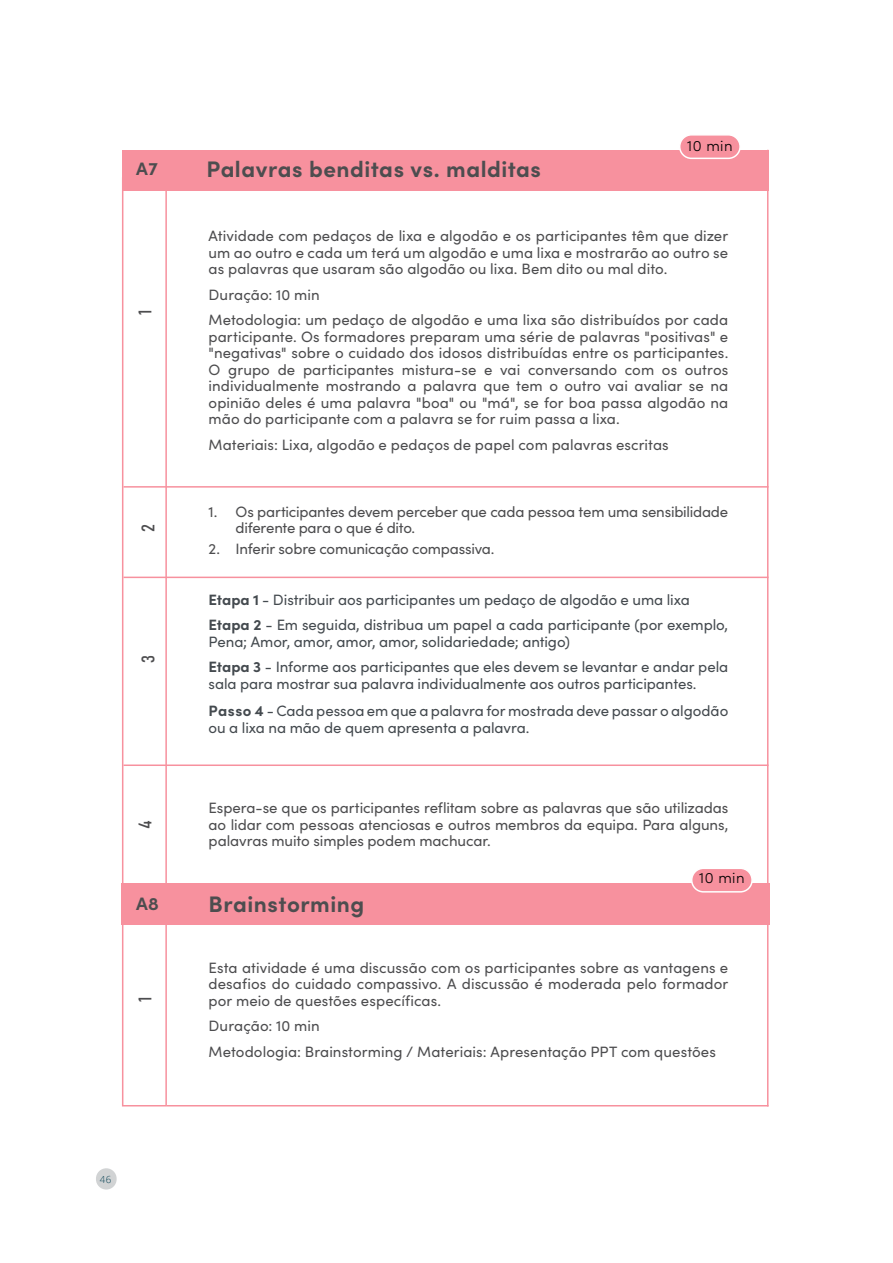
<style>
.page{position:relative;width:893px;height:1263px;background:#fff}
.page>*{position:absolute;margin:0;border:0;box-sizing:border-box;transform-origin:0 0}
.t1{font:700 22.5px "Sofia Pro";letter-spacing:.02em;color:#4d4d4f}
.t2{font:18px "Bahnschrift";color:#4d4d4f}
.t3{font:700 18px "Sofia Pro";color:#4d4d4f}
.t4{font:15px/16.5px "Sofia Pro";letter-spacing:.005em;color:#4d4d4f;text-align:justify}
.t5{font:15px/25.5px "Sofia Pro";letter-spacing:-.005em;color:#444a4f}
.t6{font:15px/16.5px "Sofia Pro";letter-spacing:-.015em;color:#4d4d4f}
.t7{font:300 15px "Sofia Pro";letter-spacing:.03em;color:#000}
.t8{font:300 9.75px "Open Sans";color:#033e51}
.s1{font-weight:700}
</style>
<div class="page">
<div style="left:122px;top:150px;width:646px;height:40px;background:#f7919e"></div>
<div style="left:122px;top:177px;width:45px;height:712px;border:2px solid #f7919e"></div>
<hr style="left:767px;top:150px;width:1px;height:956px;background:#f7919e">
<div style="left:122px;top:883px;width:648px;height:42px;background:#f7919e"></div>
<div style="left:122px;top:889px;width:45px;height:217px;border:2px solid #f7919e"></div>
<div style="left:680px;top:135px;width:60px;height:23px;background:#f7919e;border-radius:12px"></div>
<div style="left:679px;top:134px;width:62px;height:25px;border:2px solid #fff;border-radius:12px"></div>
<div style="left:692px;top:868px;width:60px;height:24px;background:#f7919e;border-radius:12px"></div>
<div style="left:691px;top:867px;width:62px;height:25px;border:2px solid #fff;border-radius:12px"></div>
<hr style="left:124px;top:486px;width:644px;height:2px;background:#f7919e">
<hr style="left:167px;top:1105px;width:601px;height:1px;background:#f7919e">
<hr style="left:124px;top:577px;width:644px;height:1px;background:#f7919e">
<hr style="left:124px;top:764px;width:644px;height:2px;background:#f7919e">
<div style="left:96px;top:1168px;width:21px;height:21px;background:#d1d3d4;border-radius:10px"></div>
<p class="t3" style="left:136px;top:155px;width:23px">A7</p>
<p class="t2" style="left:132px;top:315px;width:7px;rotate:-90deg">1</p>
<p class="t2" style="left:135px;top:532px;width:9px;rotate:-90deg">2</p>
<p class="t2" style="left:135px;top:663px;width:9px;rotate:-90deg">3</p>
<p class="t2" style="left:132px;top:829px;width:10px;rotate:-90deg">4</p>
<p class="t3" style="left:136px;top:890px;width:24px">A8</p>
<p class="t2" style="left:132px;top:1002px;width:7px;rotate:-90deg">1</p>
<p class="t8" style="left:100px;top:1172px;width:13px">46</p>
<h1 class="t1" style="left:207px;top:152px;width:336px">Palavras benditas vs. malditas</h1>
<p class="t7" style="left:687px;top:135px;width:47px">10 min</p>
<p class="t4" style="left:209px;top:227px;width:521px">Atividade com pedaços de lixa e algodão e os participantes têm que dizer um ao outro e cada um terá um algodão e uma lixa e mostrarão ao outro se as palavras que usaram são algodão ou lixa. Bem dito ou mal dito.</p>
<p class="t4" style="left:209px;top:281px;width:521px;line-height:25.5px">Duração: 10 min<br>Metodologia: um pedaço de algodão e uma lixa são distribuídos por cada</p>
<p class="t4" style="left:209px;top:327px;width:521px">participante. Os formadores preparam uma série de palavras "positivas" e "negativas" sobre o cuidado dos idosos distribuídas entre os participantes.<br>O grupo de participantes mistura-se e vai conversando com os outros individualmente mostrando a palavra que tem o outro vai avaliar se na opinião deles é uma palavra "boa" ou "má", se for boa passa algodão na mão do participante com a palavra se for ruim passa a lixa.</p>
<p class="t4" style="left:209px;top:435px;width:462px">Materiais: Lixa, algodão e pedaços de papel com palavras escritas</p>
<p class="t6" style="left:236px;top:502px;width:494px;text-indent:-27px">1. Os participantes devem perceber que cada pessoa tem uma sensibilidade diferente para o que é dito.</p>
<p class="t6" style="left:209px;top:540px;width:287px">2. Inferir sobre comunicação compassiva.</p>
<p class="t5" style="left:209px;top:586px;width:521px"><span class="s1">Etapa 1</span> - Distribuir aos participantes um pedaço de algodão e uma lixa<br><span class="s1">Etapa 2</span> - Em seguida, distribua um papel a cada participante (por exemplo,</p>
<p class="t5" style="left:209px;top:628px;width:521px">Pena; Amor, amor, amor, amor, solidariedade; antigo)<br><span class="s1">Etapa 3</span> - Informe aos participantes que eles devem se levantar e andar pela</p>
<p class="t5" style="left:209px;top:669px;width:521px;line-height:27px">sala para mostrar sua palavra individualmente aos outros participantes.<br><span class="s1">Passo 4</span> - Cada pessoa em que a palavra for mostrada deve passar o algodão</p>
<p class="t5" style="left:209px;top:714px;width:322px">ou a lixa na mão de quem apresenta a palavra.</p>
<p class="t4" style="left:209px;top:799px;width:521px">Espera-se que os participantes reflitam sobre as palavras que são utilizadas ao lidar com pessoas atenciosas e outros membros da equipa. Para alguns, palavras muito simples podem machucar.</p>
<h1 class="t1" style="left:209px;top:887px;width:157px">Brainstorming</h1>
<p class="t7" style="left:699px;top:867px;width:47px">10 min</p>
<p class="t4" style="left:209px;top:958px;width:521px">Esta atividade é uma discussão com os participantes sobre as vantagens e desafios do cuidado compassivo. A discussão é moderada pelo formador por meio de questões específicas.</p>
<p class="t4" style="left:209px;top:1012px;width:509px;line-height:25.5px">Duração: 10 min<br>Metodologia: Brainstorming / Materiais: Apresentação PPT com questões</p>
</div>
